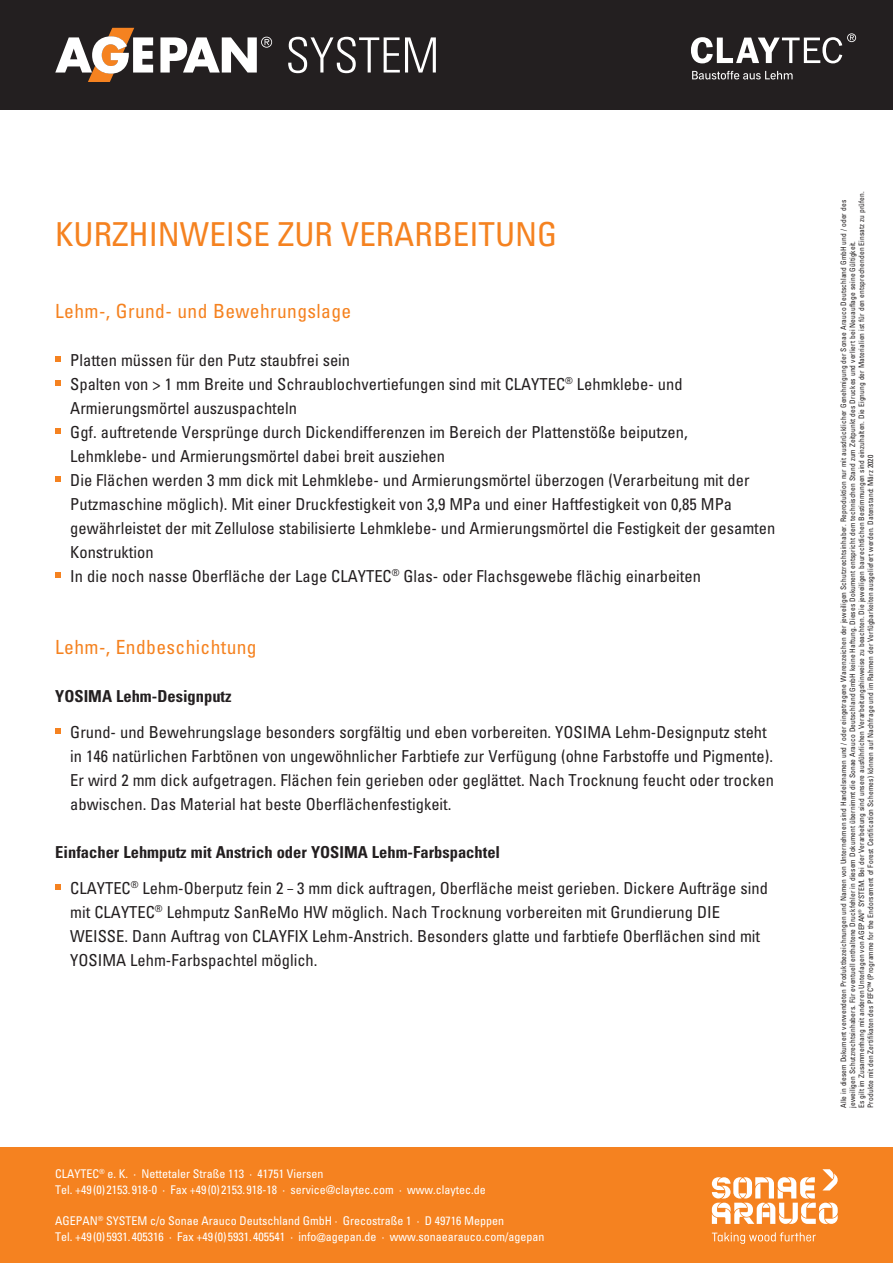
<style>
.page{position:relative;width:893px;height:1263px;background:#fff}
.page>*{position:absolute;margin:0;border:0;box-sizing:border-box;transform-origin:0 0}
.t1{font:condensed 33px "Univers";color:#f58220}
.t2{font:condensed 19.5px "Univers";letter-spacing:.02em;color:#f58220}
.t3{font:condensed 16.5px/24px "Univers";color:#231f20}
.t4{font:700 condensed 16.5px "Univers";color:#231f20}
.t5{font:condensed 12px/16.5px "Univers";color:#fff}
.t6{font:condensed 7.5px/9px "Univers";letter-spacing:.01em;color:#231f20}
.s1{font-weight:700}
</style>
<div class="page">
<svg style="left:55px;top:356px;width:6px;height:6px"></svg>
<svg style="left:55px;top:380px;width:6px;height:6px"></svg>
<svg style="left:55px;top:428px;width:6px;height:6px"></svg>
<svg style="left:55px;top:476px;width:6px;height:6px"></svg>
<svg style="left:55px;top:572px;width:6px;height:6px"></svg>
<svg style="left:55px;top:728px;width:6px;height:6px"></svg>
<svg style="left:55px;top:884px;width:6px;height:6px"></svg>
<div style="left:0;top:1148px;width:893px;height:115px;background:#f58220"></div>
<div style="left:0;top:0;width:893px;height:110px;background:#231f20"></div>
<svg style="left:712px;top:1169px;width:126px;height:75px"></svg>
<svg style="left:55px;top:28px;width:98px;height:54px"></svg>
<svg style="left:160px;top:37px;width:112px;height:36px"></svg>
<svg style="left:288px;top:37px;width:148px;height:36px"></svg>
<svg style="left:691px;top:33px;width:165px;height:30px"></svg>
<svg style="left:692px;top:71px;width:101px;height:8px"></svg>
<h1 class="t1" style="left:55px;top:213px;width:498px">Kurzh inweise zur Verarbeitung</h1>
<p class="t2" style="left:55px;top:298px;width:298px">Lehm-, Grund- und Bewehrungslage</p>
<p class="t3" style="left:70px;top:347px;width:281px">Platten müssen für den Putz staubfrei sein</p>
<p class="t3" style="left:70px;top:371px;width:614px">Spalten von &gt; 1 mm Breite und Schraublochvertiefungen sind mit CLAYTEC<sup>®</sup> Lehmklebe- und</p>
<p class="t3" style="left:70px;top:395px;width:228px">Armierungsmörtel auszuspachteln</p>
<p class="t3" style="left:70px;top:419px;width:619px">Ggf. auftretende Versprünge durch Dickendifferenzen im Bereich der Plattenstöße beiputzen,</p>
<p class="t3" style="left:70px;top:443px;width:376px">Lehmklebe- und Armierungsmörtel dabei breit ausziehen</p>
<p class="t3" style="left:61px;top:467px;width:690px">Die Flächen werden 3 mm dick mit Lehmklebe- und Armierungsmörtel überzogen (Verarbeitung mit der</p>
<p class="t3" style="left:70px;top:491px;width:663px">Putzmaschine möglich). Mit einer Druckfestigkeit von 3,9 M Pa und einer Haftfestigkeit von 0,85 M Pa</p>
<p class="t3" style="left:70px;top:516px;width:707px">gewährleistet der mit Zellulose stabilisierte Lehmklebe- und Armierungsmörtel die Festigkeit der gesamten</p>
<p class="t3" style="left:70px;top:540px;width:85px">Konstruktion</p>
<p class="t3" style="left:61px;top:563px;width:641px">In die noch nasse Oberfläche der Lage CLAYTEC<sup>®</sup> Glas- oder Flachsgewebe flächig einarbeiten</p>
<p class="t2" style="left:55px;top:634px;width:203px">Lehm-, Endbeschichtung</p>
<p class="t4" style="left:55px;top:686px;width:178px">YOSIMA Lehm-Designputz</p>
<p class="t3" style="left:70px;top:719px;width:705px">Grund- und bewehrungslage besonders sorgfältig und eben vorbereiten. YoSima lehm-designputz steht in 146 natürlichen Farbtönen von ungewöhnlicher Farbtiefe zur Verfügung (ohne Farbstoffe und Pigmente).<br>Er wird 2 mm dick aufgetragen. Flächen fein gerieben oder geglättet. nach trocknung feucht oder trocken abwischen. das material hat beste oberflächenfestigkeit.</p>
<p class="t3" style="left:70px;top:834px;width:699px;line-height:36px;text-indent:-15px"><span class="s1">Einfacher Lehmputz mit Anstrich oder YOSIMA Lehm-Farbspachtel<br></span>ClaYtEC<sup>®</sup> lehm-oberputz fein 2 – 3 mm dick auftragen, oberfläche meist gerieben. dickere aufträge sind</p>
<p class="t3" style="left:70px;top:899px;width:691px">mit ClaYtEC<sup>®</sup> lehmputz SanReMo HW möglich. nach trocknung vorbereiten mit Grundierung diE<br>WEiSSE. dann Auftrag von CLAYFIX Lehm-Anstrich. besonders glatte und farbtiefe oberflächen sind mit<br>YoSima lehm-Farbspachtel möglich.</p>
<p class="t5" style="left:55px;top:1165px;width:432px">CLAYTEC<sup>®</sup> e. K. · N ettetaler Straße 113 · 41751 Viersen<br>Tel. +49(0)2153.918-0 · Fax +49(0)2153.918-18 · service@claytec.com · www.claytec.de</p>
<p class="t5" style="left:55px;top:1212px;width:491px">agepan<sup>®</sup> system c/o Sonae Arauco Deutschland GmbH · Grecostraße 1 · D 49716 Meppen<br>Tel. +49(0)5931.405316 · Fax +49(0)5931.405541 · info@agepan.de · www.sonaearauco.com/agepan</p>
<p class="t6" style="left:839px;top:1108px;width:918px;rotate:-90deg">alle in diesem dokument verwendeten Produktbezeichnungen und namen von unternehmen sind Handelsnamen und / oder eingetragene Warenzeichen der jeweiligen Schutzrechtsinhaber. reproduktion nur mit ausdrücklicher Genehmigung der Sonae arauco deutschland GmbH und / oder des jeweiligen Schutzrechtsinhabers. Für eventuell enthaltene druckfehler in diesem dokument übernimmt die Sonae arauco deutschland GmbH keine Haftung. dieses dokument entspricht dem technischen Stand zum zeitpunkt des druckes und verliert bei neuauflage seine Gültigkeit.<br>Es gilt im zusammenhang mit anderen unterlagen von aGEPan<sup>®</sup> SYStEm. bei der Verarbeitung sind unsere ausführlichen Verarbeitungshinweise zu beachten. die jeweiligen baurechtlichen bestimmungen sind einzuhalten. die Eignung der materialien ist für den entsprechenden Einsatz zu prüfen.<br>Produkte mit den zertifikaten des PEFC™ (Programme for the Endorsement of Forest Certification Schemes) können auf nachfrage und im rahmen der Verfügbarkeiten ausgeliefert werden. datenstand: März 2020</p>
</div>
